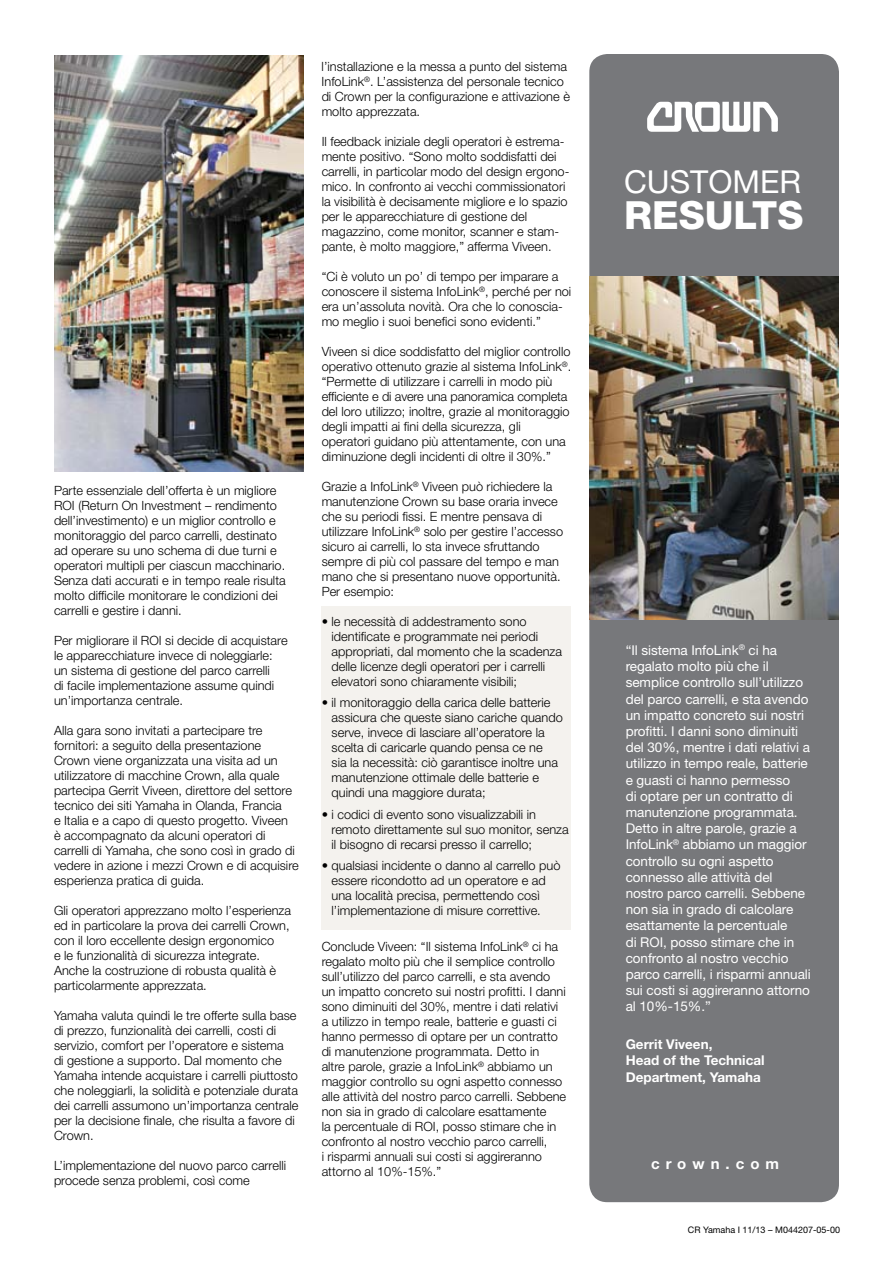
<style>
.page{position:relative;width:893px;height:1263px;background:#fff}
.page>*{position:absolute;margin:0;border:0;box-sizing:border-box;transform-origin:0 0}
.t1{font:60px "Crownlogo";color:#fff}
.t2{font:800 38.85px "Helvetica Neue LT Std";color:#fff}
.t3{font:31.65px "Helvetica Neue LT Std";color:#fff}
.t4{font:700 15px "Helvetica Neue LT Std";letter-spacing:.4em;color:#fff}
.t5{font:13.5px/16.2px "Helvetica Neue LT Std";letter-spacing:-.005em;color:#fff}
.t6{font:700 13.5px/16.2px "Helvetica Neue LT Std";color:#fff}
.t7{font:300 12.75px/15px "Helvetica Neue LT Std";color:#000}
.t8{font:9px "Helvetica Neue LT Std";color:#000}
</style>
<div class="page">
<div style="left:322px;top:607px;width:249px;height:323px;background:#f4f2ee"></div>
<div style="left:589px;top:54px;width:250px;height:1148px;background:#77787b;border-radius:18px"></div>
<img style="left:589px;top:276px;width:250px;height:344px">
<img style="left:54px;top:56px;width:250px;height:415px">
<p class="t7" style="left:54px;top:483px;width:233px">Parte essenziale dell’offerta è un migliore ROI (Return On Investment – rendimento dell’investimento) e un miglior controllo e monitoraggio del parco carrelli, destinato ad operare su uno schema di due turni e operatori multipli per ciascun macchinario.<br>Senza dati accurati e in tempo reale risulta molto difficile monitorare le condizioni dei carrelli e gestire i danni.</p>
<p class="t7" style="left:54px;top:633px;width:235px">Per migliorare il ROI si decide di acquistare le apparecchiature invece di noleggiarle: un sistema di gestione del parco carrelli<br>di facile implementazione assume quindi un’importanza centrale.</p>
<p class="t7" style="left:54px;top:723px;width:246px">Alla gara sono invitati a partecipare tre fornitori: a seguito della presentazione Crown viene organizzata una visita ad un utilizzatore di macchine Crown, alla quale partecipa Gerrit Viveen, direttore del settore tecnico dei siti Yamaha in Olanda, Francia<br>e Italia e a capo di questo progetto. Viveen<br>è accompagnato da alcuni operatori di carrelli di Yamaha, che sono così in grado di vedere in azione i mezzi Crown e di acquisire esperienza pratica di guida.</p>
<p class="t7" style="left:54px;top:903px;width:239px">Gli operatori apprezzano molto l’esperienza ed in particolare la prova dei carrelli Crown, con il loro eccellente design ergonomico<br>e le funzionalità di sicurezza integrate.<br>Anche la costruzione di robusta qualità è particolarmente apprezzata.</p>
<p class="t7" style="left:54px;top:1008px;width:246px">Yamaha valuta quindi le tre offerte sulla base di prezzo, funzionalità dei carrelli, costi di servizio, comfort per l’operatore e sistema<br>di gestione a supporto. Dal momento che Yamaha intende acquistare i carrelli piuttosto che noleggiarli, la solidità e potenziale durata dei carrelli assumono un’importanza centrale per la decisione finale, che risulta a favore di Crown.</p>
<p class="t7" style="left:54px;top:1158px;width:234px">L’implementazione del nuovo parco carrelli procede senza problemi, così come</p>
<p class="t7" style="left:322px;top:58px;width:250px">l’installazione e la messa a punto del sistema InfoLink<sup>®</sup>. L’assistenza del personale tecnico di Crown per la configurazione e attivazione è molto apprezzata.</p>
<p class="t7" style="left:322px;top:133px;width:249px">Il feedback iniziale degli operatori è estrema&shy;mente positivo. “Sono molto soddisfatti dei carrelli, in particolar modo del design ergono&shy;mico. In confronto ai vecchi commissionatori la visibilità è decisamente migliore e lo spazio per le apparecchiature di gestione del magazzino, come monitor, scanner e stam&shy;pante, è molto maggiore,” afferma Viveen.</p>
<p class="t7" style="left:322px;top:268px;width:251px">“Ci è voluto un po’ di tempo per imparare a conoscere il sistema InfoLink<sup>®</sup>, perché per noi era un’assoluta novità. Ora che lo conoscia&shy;mo meglio i suoi benefici sono evidenti.”</p>
<p class="t7" style="left:322px;top:343px;width:251px">Viveen si dice soddisfatto del miglior controllo operativo ottenuto grazie al sistema InfoLink<sup>®</sup>. “Permette di utilizzare i carrelli in modo più efficiente e di avere una panoramica completa del loro utilizzo; inoltre, grazie al monitoraggio degli impatti ai fini della sicurezza, gli operatori guidano più attentamente, con una diminuzione degli incidenti di oltre il 30%.”</p>
<p class="t7" style="left:322px;top:478px;width:243px">Grazie a InfoLink<sup>®</sup> Viveen può richiedere la manutenzione Crown su base oraria invece che su periodi fissi. E mentre pensava di utilizzare InfoLink<sup>®</sup> solo per gestire l’accesso sicuro ai carrelli, lo sta invece sfruttando sempre di più col passare del tempo e man mano che si presentano nuove opportunità.<br>Per esempio:</p>
<p class="t7" style="left:332px;top:613px;width:232px;text-indent:-10px">• le necessità di addestramento sono identificate e programmate nei periodi appropriati, dal momento che la scadenza delle licenze degli operatori per i carrelli elevatori sono chiaramente visibili;</p>
<p class="t7" style="left:332px;top:695px;width:233px;text-indent:-10px">• il monitoraggio della carica delle batterie assicura che queste siano cariche quando serve, invece di lasciare all’operatore la scelta di caricarle quando pensa ce ne<br>sia la necessità: ciò garantisce inoltre una manutenzione ottimale delle batterie e quindi una maggiore durata;</p>
<p class="t7" style="left:332px;top:806px;width:239px;text-indent:-10px">• i codici di evento sono visualizzabili in remoto direttamente sul suo monitor, senza il bisogno di recarsi presso il carrello;</p>
<p class="t7" style="left:332px;top:857px;width:230px;text-indent:-10px">• qualsiasi incidente o danno al carrello può essere ricondotto ad un operatore e ad una località precisa, permettendo così l’implementazione di misure correttive.</p>
<p class="t7" style="left:322px;top:939px;width:246px">Conclude Viveen: “Il sistema InfoLink<sup>®</sup> ci ha regalato molto più che il semplice controllo sull’utilizzo del parco carrelli, e sta avendo un impatto concreto sui nostri profitti. I danni sono diminuiti del 30%, mentre i dati relativi a utilizzo in tempo reale, batterie e guasti ci hanno permesso di optare per un contratto di manutenzione programmata. Detto in<br>altre parole, grazie a InfoLink<sup>®</sup> abbiamo un maggior controllo su ogni aspetto connesso alle attività del nostro parco carrelli. Sebbene non sia in grado di calcolare esattamente<br>la percentuale di ROI, posso stimare che in confronto al nostro vecchio parco carrelli,<br>i risparmi annuali sui costi si aggireranno attorno al 10%-15%.”</p>
<h1 class="t1" style="left:644px;top:76px;width:143px">C</h1>
<h3 class="t3" style="left:624px;top:163px;width:178px">CUSTOMER</h3>
<h2 class="t2" style="left:624px;top:192px;width:181px">RESULTS</h2>
<p class="t5" style="left:626px;top:642px;width:187px">“Il sistema InfoLink<sup>®</sup> ci ha regalato molto più che il semplice controllo sull’utilizzo del parco carrelli, e sta avendo un impatto concreto sui nostri profitti. I danni sono diminuiti del 30%, mentre i dati relativi a utilizzo in tempo reale, batterie e guasti ci hanno permesso<br>di optare per un contratto di manutenzione programmata.<br>Detto in altre parole, grazie a<br>InfoLink<sup>®</sup> abbiamo un maggior controllo su ogni aspetto connesso alle attività del nostro parco carrelli. Sebbene non sia in grado di calcolare esattamente la percentuale<br>di ROI, posso stimare che in confronto al nostro vecchio parco carrelli, i risparmi annuali sui costi si aggireranno attorno al 10%-15%.”</p>
<p class="t6" style="left:626px;top:1036px;width:140px">Gerrit Viveen,<br>Head of the Technical<br>Department, Yamaha</p>
<p class="t4" style="left:651px;top:1155px;width:129px">crown.com</p>
<p class="t8" style="left:688px;top:1224px;width:154px">CR Yamaha I 11/13 – M044207-05-00</p>
</div>
